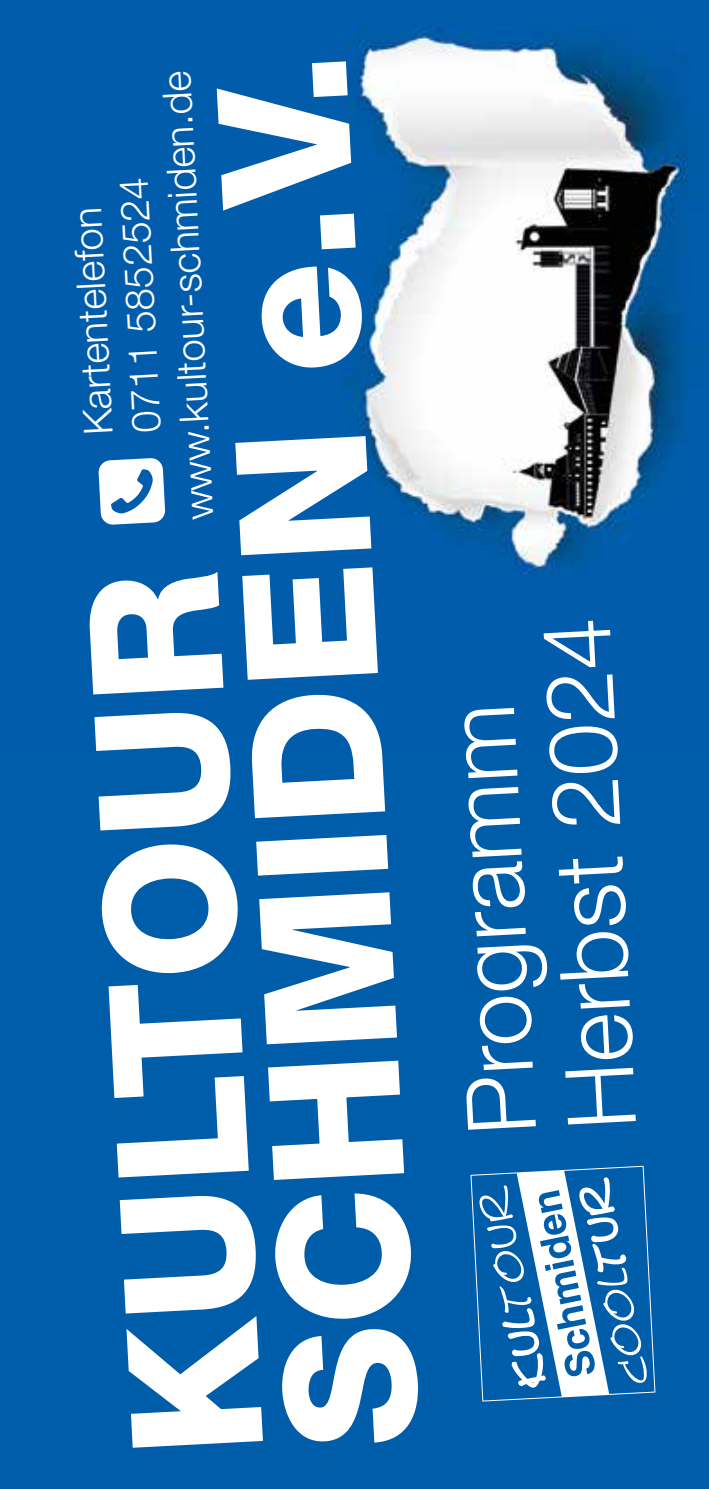
<style>
.page{position:relative;width:709px;height:1489px;background:#fff}
.page>*{position:absolute;margin:0;border:0;box-sizing:border-box;transform-origin:0 0}
.t1{font:800 182.5px/155px "Helvetica Neue LT Std";color:#fff}
.t2{font:300 95px/100px "Helvetica Neue LT Std";color:#fff}
.t3{font:300 40px "Helvetica Neue LT Std";color:#fff}
</style>
<div class="page">
<div style="left:0;top:0;width:709px;height:1488px;background:#005da9"></div>
<img style="left:344px;top:26px;width:345px;height:548px">
<svg style="left:98px;top:458px;width:67px;height:67px"></svg>
<svg style="left:470px;top:1165px;width:185px;height:236px"></svg>
<svg style="left:479px;top:1185px;width:88px;height:202px"></svg>
<h1 class="t1" style="left:121px;top:1459px;width:1398px;rotate:-93deg">KULTOUR<br>SCHMIDEN e.V.</h1>
<p class="t3" style="left:175px;top:521px;width:451px;rotate:-93deg">www.kultour-schmiden.de</p>
<p class="t3" style="left:122px;top:434px;width:257px;rotate:-93deg">0711 5852524</p>
<p class="t3" style="left:74px;top:436px;width:230px;rotate:-93deg">Kartentelefon</p>
<h2 class="t2" style="left:450px;top:1137px;width:514px;rotate:-93deg">Programm<br>Herbst 2024</h2>
</div>
